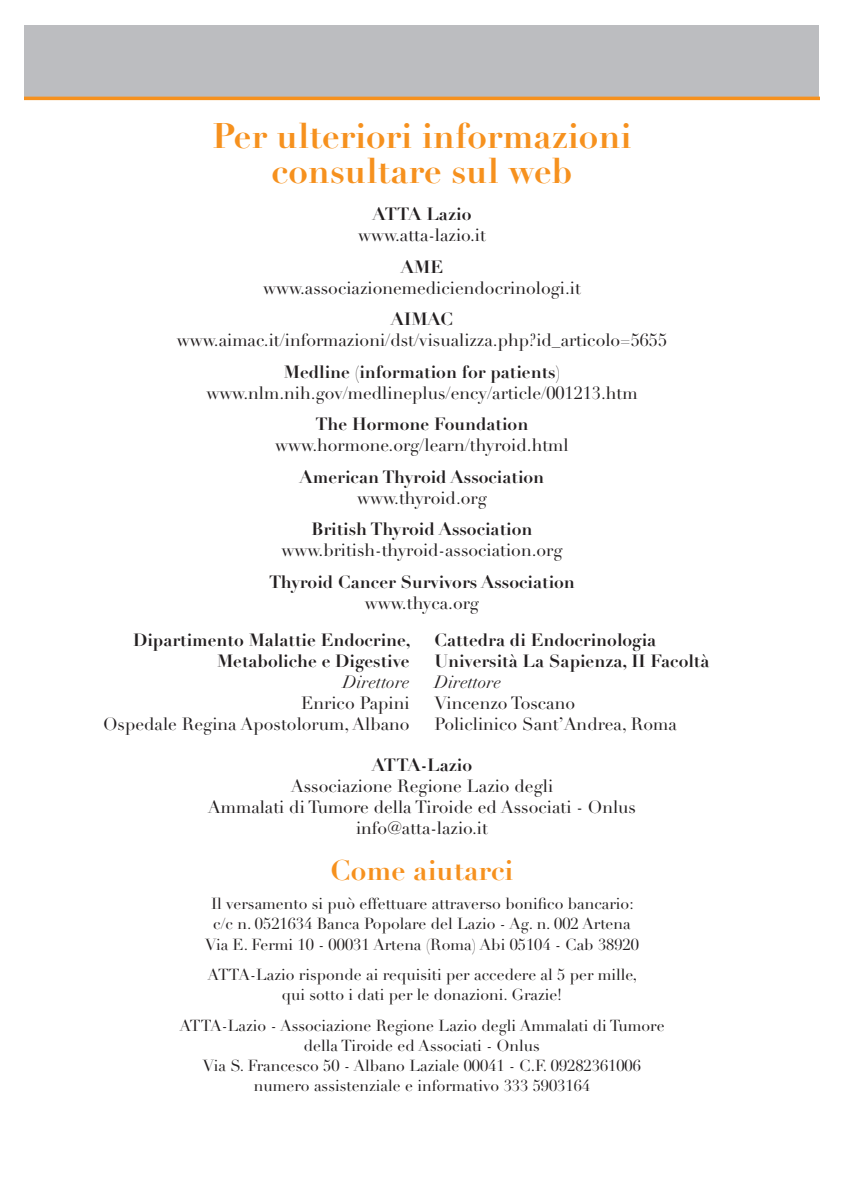
<style>
.page{position:relative;width:844px;height:1191px;background:#fff}
.page>*{position:absolute;margin:0;border:0;box-sizing:border-box;transform-origin:0 0}
.t1{font:700 35px/35px "Didot LT Std";color:#f6911e;text-align:center}
.t2{font:700 28px "Didot LT Std";color:#f6911e}
.t3{font:17.5px/21px "Didot LT Std";color:#231f20;text-align:right}
.t4{font:700 17.5px/21px "Didot LT Std";color:#231f20;text-align:right}
.t5{font:italic 17.5px "Didot LT Std";color:#231f20}
.t6{font:15.75px/20.1px "Didot LT Std";color:#231f20;text-align:center}
</style>
<div class="page">
<div style="left:25px;top:25px;width:794px;height:75px;background:#bcbdc0"></div>
<h1 class="t1" style="left:212px;top:122px;width:420px">Per ulteriori informazioni consultare sul web</h1>
<p class="t4" style="left:372px;top:206px;width:100px">ATTA Lazio</p>
<p class="t3" style="left:358px;top:227px;width:129px">www.atta-lazio.it</p>
<p class="t4" style="left:401px;top:258px;width:44px">AME</p>
<p class="t3" style="left:263px;top:279px;width:319px">www.associazionemediciendocrinologi.it</p>
<p class="t4" style="left:391px;top:311px;width:64px">AIMAC</p>
<p class="t3" style="left:177px;top:332px;width:491px">www.aimac.it/informazioni/dst/visualizza.php?id_articolo=5655</p>
<p class="t4" style="left:284px;top:363px;width:278px">Medline (information for patients)</p>
<p class="t3" style="left:206px;top:384px;width:432px">www.nlm.nih.gov/medlineplus/ency/article/001213.htm</p>
<p class="t4" style="left:315px;top:416px;width:214px">The Hormone Foundation</p>
<p class="t3" style="left:275px;top:437px;width:295px">www.hormone.org/learn/thyroid.html</p>
<p class="t4" style="left:299px;top:468px;width:246px">American Thyroid Association</p>
<p class="t3" style="left:357px;top:489px;width:131px">www.thyroid.org</p>
<p class="t4" style="left:311px;top:521px;width:222px">British Thyroid Association</p>
<p class="t3" style="left:281px;top:542px;width:282px">www.british-thyroid-association.org</p>
<p class="t4" style="left:269px;top:573px;width:307px">Thyroid Cancer Survivors Association</p>
<p class="t3" style="left:365px;top:594px;width:115px">www.thyca.org</p>
<p class="t4" style="left:133px;top:632px;width:279px">Dipartimento Malattie Endocrine,<br>Metaboliche e Digestive</p>
<p class="t5" style="left:343px;top:675px;width:68px">Direttore</p>
<p class="t3" style="left:103px;top:695px;width:308px">Enrico Papini<br>Ospedale Regina Apostolorum, Albano</p>
<p class="t4" style="left:434px;top:632px;width:276px;text-align:left">Cattedra di Endocrinologia<br>Università La Sapienza, II Facoltà</p>
<p class="t5" style="left:434px;top:675px;width:68px">Direttore</p>
<p class="t3" style="left:434px;top:695px;width:244px;text-align:left">Vincenzo Toscano<br>Policlinico Sant’Andrea, Roma</p>
<p class="t4" style="left:371px;top:756px;width:102px">ATTA-Lazio</p>
<p class="t3" style="left:208px;top:777px;width:429px;text-align:center">Associazione Regione Lazio degli<br>Ammalati di Tumore della Tiroide ed Associati - Onlus info@atta-lazio.it</p>
<h2 class="t2" style="left:330px;top:859px;width:184px">Come aiutarci</h2>
<p class="t6" style="left:205px;top:895px;width:435px">Il versamento si può effettuare attraverso bonifico bancario: c/c n. 0521634 Banca Popolare del Lazio - Ag. n. 002 Artena<br>Via E. Fermi 10 - 00031 Artena (Roma) Abi 05104 - Cab 38920</p>
<p class="t6" style="left:207px;top:966px;width:431px">ATTA-Lazio risponde ai requisiti per accedere al 5 per mille, qui sotto i dati per le donazioni. Grazie!</p>
<p class="t6" style="left:179px;top:1017px;width:486px">ATTA-Lazio - Associazione Regione Lazio degli Ammalati di Tumore della Tiroide ed Associati - Onlus<br>Via S. Francesco 50 - Albano Laziale 00041 - C.F. 09282361006 numero assistenziale e informativo 333 5903164</p>
</div>
